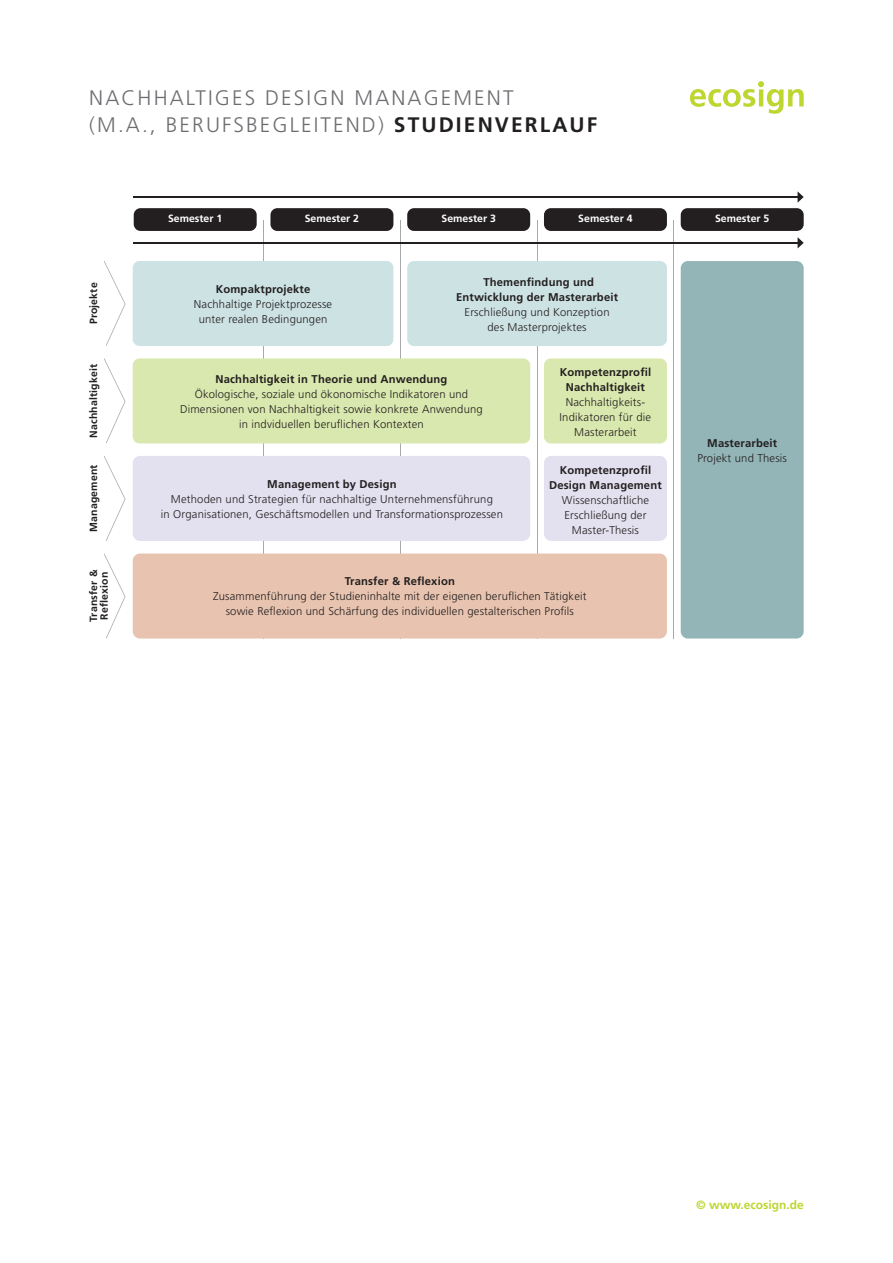
<style>
.page{position:relative;width:893px;height:1263px;background:#fff}
.page>*{position:absolute;margin:0;border:0;box-sizing:border-box;transform-origin:0 0}
.t1{font:300 21px/27px "Frutiger LT Std";letter-spacing:.1em;color:#6c6d70}
.t2{font:700 12px "Frutiger LT Std";color:#bed630}
.t3{font:300 11.25px/15px "Frutiger LT Std";letter-spacing:.015em;color:#231f20;text-align:center}
.t4{font:700 11.25px/15px "Frutiger LT Std";letter-spacing:.015em;color:#231f20;text-align:center}
.t5{font:700 10.5px/10.5px "Frutiger LT Std";letter-spacing:.015em;color:#231f20}
.t6{font:700 10.5px "Frutiger LT Std";color:#fff}
.s1{font-weight:700;color:#231f20}
</style>
<div class="page">
<svg style="left:690px;top:81px;width:114px;height:33px"></svg>
<hr style="left:263px;top:220px;width:1px;height:418px;background:#a8a9ad">
<hr style="left:400px;top:220px;width:1px;height:418px;background:#a8a9ad">
<hr style="left:537px;top:220px;width:1px;height:418px;background:#a8a9ad">
<hr style="left:674px;top:220px;width:1px;height:418px;background:#a8a9ad">
<div style="left:681px;top:261px;width:123px;height:377px;background:#94b5b7;border-radius:7px"></div>
<hr style="left:133px;top:242px;width:665px;height:1px;background:#231f20">
<svg style="left:798px;top:237px;width:6px;height:11px"></svg>
<div style="left:134px;top:208px;width:123px;height:23px;background:#231f20;border-radius:7px"></div>
<div style="left:407px;top:261px;width:260px;height:85px;background:#cde2e3;border-radius:7px"></div>
<svg style="left:104px;top:261px;width:21px;height:85px"></svg>
<hr style="left:133px;top:196px;width:665px;height:2px;background:#231f20">
<svg style="left:798px;top:192px;width:6px;height:11px"></svg>
<div style="left:270px;top:208px;width:123px;height:23px;background:#231f20;border-radius:7px"></div>
<div style="left:407px;top:208px;width:123px;height:23px;background:#231f20;border-radius:7px"></div>
<div style="left:544px;top:208px;width:123px;height:23px;background:#231f20;border-radius:7px"></div>
<div style="left:681px;top:208px;width:123px;height:23px;background:#231f20;border-radius:7px"></div>
<div style="left:133px;top:261px;width:260px;height:85px;background:#cde2e3;border-radius:7px"></div>
<div style="left:544px;top:358px;width:123px;height:85px;background:#d9e8ae;border-radius:7px"></div>
<svg style="left:104px;top:358px;width:21px;height:85px"></svg>
<div style="left:133px;top:358px;width:397px;height:85px;background:#d9e8ae;border-radius:7px"></div>
<div style="left:544px;top:456px;width:123px;height:85px;background:#e3e0ef;border-radius:7px"></div>
<svg style="left:104px;top:456px;width:21px;height:85px"></svg>
<div style="left:133px;top:553px;width:534px;height:85px;background:#e8c4b0;border-radius:7px"></div>
<div style="left:133px;top:456px;width:397px;height:85px;background:#e3e0ef;border-radius:7px"></div>
<svg style="left:104px;top:553px;width:21px;height:85px"></svg>
<h1 class="t1" style="left:89px;top:85px;width:510px">NACHHALTIGES DESIGN MANAGEMENT<br>(M.A., BERUFSBEGLEITEND) <span class="s1">STUDIENVERLAUF</span></h1>
<p class="t5" style="left:88px;top:324px;width:43px;rotate:-90deg">Projekte</p>
<p class="t5" style="left:88px;top:438px;width:75px;rotate:-90deg">Nachhaltigkeit</p>
<p class="t5" style="left:88px;top:532px;width:69px;rotate:-90deg">Management</p>
<p class="t5" style="left:88px;top:622px;width:53px;rotate:-90deg">Transfer &amp;<br>Reflexion</p>
<p class="t6" style="left:168px;top:213px;width:56px">Semester 1</p>
<p class="t6" style="left:305px;top:213px;width:56px">Semester 2</p>
<p class="t6" style="left:442px;top:213px;width:56px">Semester 3</p>
<p class="t6" style="left:578px;top:213px;width:56px">Semester 4</p>
<p class="t6" style="left:715px;top:213px;width:56px">Semester 5</p>
<p class="t4" style="left:216px;top:282px;width:96px">Kompaktprojekte</p>
<p class="t3" style="left:194px;top:297px;width:140px">Nachhaltige Projektprozesse unter realen Bedingungen</p>
<p class="t4" style="left:456px;top:275px;width:164px">Themenfindung und<br>Entwicklung der Masterarbeit</p>
<p class="t3" style="left:465px;top:305px;width:147px">Erschließung und Konzeption des Masterprojektes</p>
<p class="t4" style="left:215px;top:371px;width:234px">Nachhaltigkeit in Theorie und Anwendung</p>
<p class="t3" style="left:180px;top:386px;width:304px">Ökologische, soziale und ökonomische Indikatoren und<br>Dimensionen von Nachhaltigkeit sowie konkrete Anwendung in indviduellen beruflichen Kontexten</p>
<p class="t4" style="left:267px;top:476px;width:131px">Management by Design</p>
<p class="t3" style="left:161px;top:491px;width:344px">Methoden und Strategien für nachhaltige Unternehmensführung<br>in Organisationen, Geschäftsmodellen und Transformationsprozessen</p>
<p class="t4" style="left:560px;top:365px;width:93px">Kompetenzprofil<br>Nachhaltigkeit</p>
<p class="t3" style="left:560px;top:395px;width:93px">Nachhaltigkeits-<br>Indikatoren für die</p>
<p class="t3" style="left:574px;top:425px;width:64px">Masterarbeit</p>
<p class="t4" style="left:549px;top:462px;width:114px">Kompetenzprofil<br>Design Management</p>
<p class="t3" style="left:562px;top:492px;width:89px">Wissenschaftliche<br>Erschließung der<br>Master-Thesis</p>
<p class="t4" style="left:345px;top:574px;width:112px">Transfer &amp; Reflexion</p>
<p class="t3" style="left:213px;top:589px;width:375px">Zusammenführung der Studieninhalte mit der eigenen beruflichen Tätigkeit sowie Reflexion und Schärfung des individuellen gestalterischen Profils</p>
<p class="t4" style="left:707px;top:435px;width:71px">Masterarbeit</p>
<p class="t3" style="left:697px;top:450px;width:91px">Projekt und Thesis</p>
<p class="t2" style="left:696px;top:1198px;width:109px">© www.ecosign.de</p>
</div>
